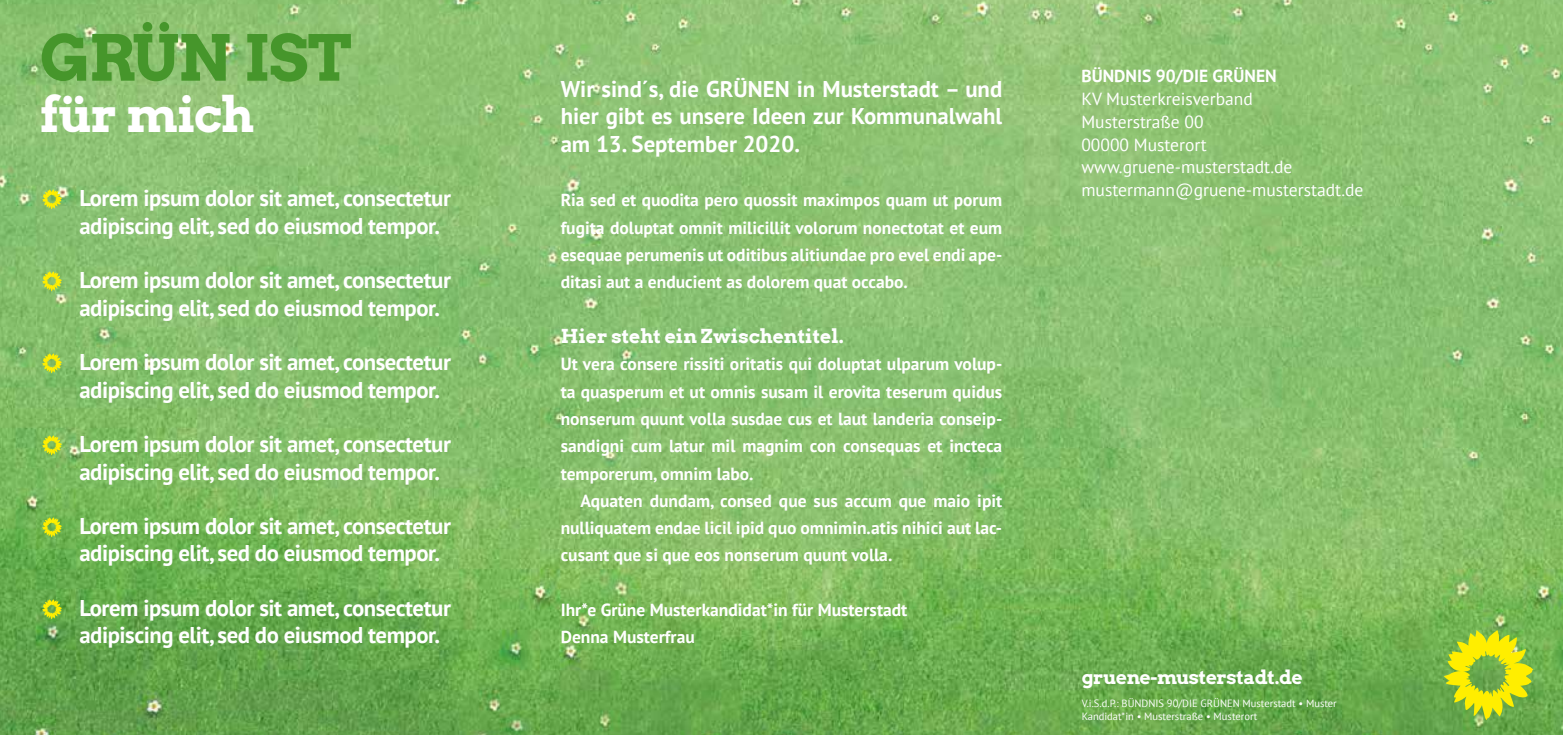
<style>
.page{position:relative;width:1563px;height:735px;background:#fff}
.page>*{position:absolute;margin:0;border:0;box-sizing:border-box;transform-origin:0 0}
.t1{font:63px "Arvo Gruen";letter-spacing:-.03em;color:#46962b}
.t2{font:49px "Arvo Gruen";letter-spacing:-.02em;color:#fff}
.t3{font:700 22.75px/27.3px "PT Sans";letter-spacing:-.02em;color:#fff}
.t4{font:700 19.25px "Arvo";color:#fff}
.t5{font:19.07px "Arvo Gruen";letter-spacing:-.02em;color:#fff}
.t6{font:700 17.5px/27.3px "PT Sans";color:#fff;text-align:justify}
.t7{font:17.5px/22.8px "PT Sans";color:#fff}
.t8{font:10.5px/12.6px "PT Sans";color:#fff}
</style>
<div class="page">
<img style="left:0;top:0;width:1563px;height:734px">
<svg style="left:1443px;top:629px;width:90px;height:90px;background:#aec92b"></svg>
<svg style="left:42px;top:189px;width:20px;height:20px"></svg>
<svg style="left:42px;top:271px;width:20px;height:20px"></svg>
<svg style="left:42px;top:353px;width:20px;height:20px"></svg>
<svg style="left:42px;top:435px;width:20px;height:20px"></svg>
<svg style="left:42px;top:517px;width:20px;height:20px"></svg>
<svg style="left:42px;top:599px;width:20px;height:20px"></svg>
<h1 class="t1" style="left:40px;top:14px;width:313px">GRÜN IST</h1>
<h2 class="t2" style="left:40px;top:80px;width:216px">für mich</h2>
<h3 class="t3" style="left:79px;top:184px;width:373px">Lorem ipsum dolor sit amet, consectetur adipiscing elit, sed do eiusmod tempor.</h3>
<h3 class="t3" style="left:79px;top:266px;width:373px">Lorem ipsum dolor sit amet, consectetur adipiscing elit, sed do eiusmod tempor.</h3>
<h3 class="t3" style="left:79px;top:348px;width:373px">Lorem ipsum dolor sit amet, consectetur adipiscing elit, sed do eiusmod tempor.</h3>
<h3 class="t3" style="left:79px;top:430px;width:373px">Lorem ipsum dolor sit amet, consectetur adipiscing elit, sed do eiusmod tempor.</h3>
<h3 class="t3" style="left:79px;top:511px;width:373px">Lorem ipsum dolor sit amet, consectetur adipiscing elit, sed do eiusmod tempor.</h3>
<h3 class="t3" style="left:79px;top:593px;width:373px">Lorem ipsum dolor sit amet, consectetur adipiscing elit, sed do eiusmod tempor.</h3>
<h3 class="t3" style="left:561px;top:75px;width:443px;text-align:justify">Wir sind´s, die GRÜNEN in Musterstadt – und hier gibt es unsere Ideen zur Kommunalwahl am 13. September 2020.</h3>
<p class="t6" style="left:561px;top:186px;width:443px">Ria sed et quodita pero quossit maximpos quam ut porum fugita doluptat omnit milicillit volorum nonectotat et eum esequae perumenis ut oditibus alitiundae pro evel endi ape&shy;ditasi aut a enducient as dolorem quat occabo.</p>
<p class="t4" style="left:561px;top:323px;width:284px">Hier steht ein Zwischentitel.</p>
<p class="t6" style="left:561px;top:350px;width:443px">Ut vera consere rissiti oritatis qui doluptat ulparum volup&shy;ta quasperum et ut omnis susam il erovita teserum quidus nonserum quunt volla susdae cus et laut landeria conseip&shy;sandigni cum latur mil magnim con consequas et incteca temporerum, omnim labo.</p>
<p class="t6" style="left:561px;top:486px;width:443px;text-indent:20px">Aquaten dundam, consed que sus accum que maio ipit nulliquatem endae licil ipid quo omnimin.atis nihici aut lac&shy;cusant que si que eos nonserum quunt volla.</p>
<p class="t6" style="left:561px;top:595px;width:348px">Ihr*e Grüne Musterkandidat*in für Musterstadt<br>Denna Musterfrau</p>
<p class="t6" style="left:1081px;top:62px;width:197px">BÜNDNIS 90/DIE GRÜNEN</p>
<p class="t7" style="left:1081px;top:87px;width:283px">KV Musterkreisverband<br>Musterstraße 00<br>00000 Musterort www.gruene-musterstadt.de mustermann@gruene-musterstadt.de</p>
<p class="t5" style="left:1081px;top:663px;width:223px">gruene-musterstadt.de</p>
<p class="t8" style="left:1081px;top:696px;width:257px">V.i.S.d.P.: BÜNDNIS 90/DIE GRÜNEN Musterstadt • Muster<br>Kandidat*in • Musterstraße • Musterort</p>
</div>
